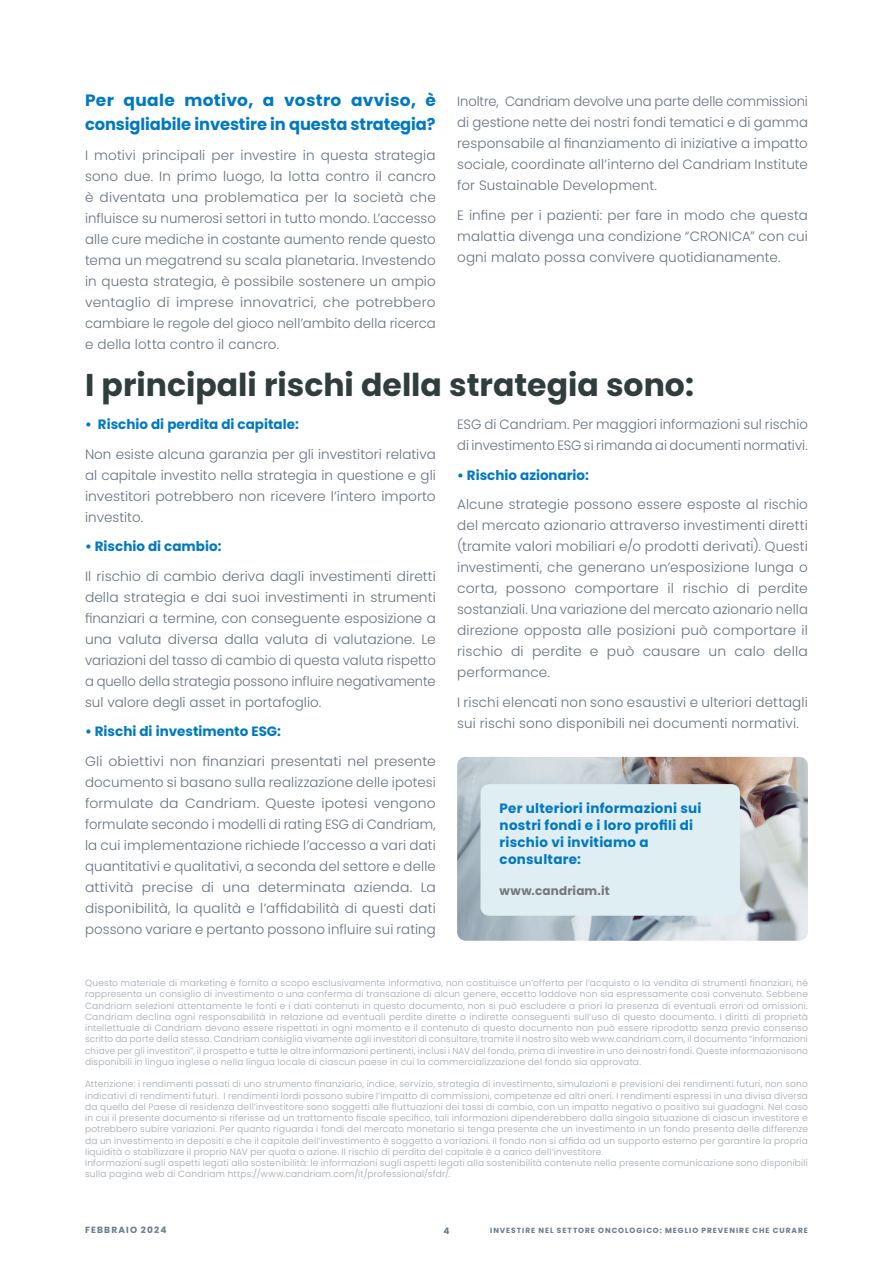
<style>
.page{position:relative;width:893px;height:1263px;background:#fff}
.page>*{position:absolute;margin:0;border:0;box-sizing:border-box;transform-origin:0 0}
.t1{font:700 31.5px "Poppins";color:#313c3d}
.t2{font:700 16.5px/24px "Poppins";letter-spacing:-.005em;color:#0079c2}
.t3{font:300 13.5px/21px "Poppins";letter-spacing:.01em;color:#65717f;text-align:justify}
.t4{font:700 13.5px "Poppins";color:#0079c2}
.t5{font:700 13.5px/17.2px "Poppins";letter-spacing:.02em;color:#0079c2}
.t6{font:700 12px "Poppins";letter-spacing:.015em;color:#76787b}
.t7{font:300 9px/11.2px "Poppins";letter-spacing:.025em;color:#9da5b0;text-align:justify}
.t8{font:700 9px "Poppins";letter-spacing:.13em;color:#6a7b8b}
.t9{font:700 7.5px "Poppins";letter-spacing:.13em;color:#6a7b8b}
</style>
<div class="page">
<img style="left:457px;top:757px;width:351px;height:184px">
<div style="left:480px;top:784px;width:260px;height:132px;background:#dfeef2;border-radius:9px"></div>
<h2 class="t2" style="left:85px;top:88px;width:352px">Per quale motivo, a vostro avviso, è consigliabile investire in questa strategia?</h2>
<p class="t3" style="left:85px;top:144px;width:352px">I motivi principali per investire in questa strategia sono due. In primo luogo, la lotta contro il cancro è diventata una problematica per la società che influisce su numerosi settori in tutto mondo. L’accesso alle cure mediche in costante aumento rende questo tema un megatrend su scala planetaria. Investendo in questa strategia, è possibile sostenere un ampio ventaglio di imprese innovatrici, che potrebbero cambiare le regole del gioco nell’ambito della ricerca e della lotta contro il cancro.</p>
<p class="t3" style="left:457px;top:91px;width:352px">Inoltre, Candriam devolve una parte delle commissioni di gestione nette dei nostri fondi tematici e di gamma responsabile al finanziamento di iniziative a impatto sociale, coordinate all’interno del Candriam Institute for Sustainable Development.</p>
<h3 class="t3" style="left:457px;top:204px;width:352px">E infine per i pazienti: per fare in modo che questa malattia divenga una condizione “CRONICA” con cui ogni malato possa convivere quotidianamente.</h3>
<h1 class="t1" style="left:85px;top:367px;width:610px">I principali rischi della strategia sono:</h1>
<h3 class="t4" style="left:85px;top:417px;width:215px">• Rischio di perdita di capitale:</h3>
<h3 class="t3" style="left:85px;top:443px;width:352px">Non esiste alcuna garanzia per gli investitori relativa al capitale investito nella strategia in questione e gli investitori potrebbero non ricevere l’intero importo investito.</h3>
<h3 class="t4" style="left:85px;top:539px;width:138px">• Rischio di cambio:</h3>
<p class="t3" style="left:85px;top:565px;width:352px">Il rischio di cambio deriva dagli investimenti diretti della strategia e dai suoi investimenti in strumenti finanziari a termine, con conseguente esposizione a una valuta diversa dalla valuta di valutazione. Le variazioni del tasso di cambio di questa valuta rispetto a quello della strategia possono influire negativamente sul valore degli asset in portafoglio.</p>
<h3 class="t4" style="left:85px;top:724px;width:198px">• Rischi di investimento ESG:</h3>
<p class="t3" style="left:85px;top:750px;width:352px">Gli obiettivi non finanziari presentati nel presente documento si basano sulla realizzazione delle ipotesi formulate da Candriam. Queste ipotesi vengono formulate secondo i modelli di rating ESG di Candriam, la cui implementazione richiede l’accesso a vari dati quantitativi e qualitativi, a seconda del settore e delle attività precise di una determinata azienda. La disponibilità, la qualità e l’affidabilità di questi dati possono variare e pertanto possono influire sui rating</p>
<h3 class="t3" style="left:457px;top:414px;width:352px">ESG di Candriam. Per maggiori informazioni sul rischio di investimento ESG si rimanda ai documenti normativi.</h3>
<h3 class="t4" style="left:457px;top:467px;width:133px">• Rischio azionario:</h3>
<p class="t3" style="left:457px;top:494px;width:352px">Alcune strategie possono essere esposte al rischio del mercato azionario attraverso investimenti diretti (tramite valori mobiliari e/o prodotti derivati). Questi investimenti, che generano un’esposizione lunga o corta, possono comportare il rischio di perdite sostanziali. Una variazione del mercato azionario nella direzione opposta alle posizioni può comportare il rischio di perdite e può causare un calo della performance.</p>
<h3 class="t3" style="left:457px;top:691px;width:352px">I rischi elencati non sono esaustivi e ulteriori dettagli sui rischi sono disponibili nei documenti normativi.</h3>
<h3 class="t5" style="left:500px;top:799px;width:203px">Per ulteriori informazioni sui nostri fondi e i loro profili di rischio vi invitiamo a consultare:</h3>
<h3 class="t6" style="left:500px;top:884px;width:112px">www.candriam.it</h3>
<p class="t7" style="left:85px;top:977px;width:724px">Questo materiale di marketing é fornito a scopo esclusivamente informativo, non costituisce un’offerta per l’acquisto o la vendita di strumenti finanziari, né rappresenta un consiglio di investimento o una conferma di transazione di alcun genere, eccetto laddove non sia espressamente così convenuto. Sebbene Candriam selezioni attentamente le fonti e i dati contenuti in questo documento, non si può escludere a priori la presenza di eventuali errori od omissioni.<br>Candriam declina ogni responsabilità in relazione ad eventuali perdite dirette o indirette conseguenti sull’uso di questo documento. I diritti di proprietà intellettuale di Candriam devono essere rispettati in ogni momento e il contenuto di questo documento non può essere riprodotto senza previo consenso scritto da parte della stessa. Candriam consiglia vivamente agli investitori di consultare, tramite il nostro sito web www.candriam.com, il documento “informazioni chiave per gli investitori”, il prospetto e tutte le altre informazioni pertinenti, inclusi i NAV del fondo, prima di investire in uno dei nostri fondi. Queste informazionisono disponibili in lingua inglese o nella lingua locale di ciascun paese in cui la commercializzazione del fondo sia approvata.</p>
<p class="t7" style="left:85px;top:1079px;width:724px;text-align:left">Attenzione: i rendimenti passati di uno strumento finanziario, indice, servizio, strategia di investimento, simulazioni e previsioni dei rendimenti futuri, non sono indicativi di rendimenti futuri. I rendimenti lordi possono subire l’impatto di commissioni, competenze ed altri oneri. I rendimenti espressi in una divisa diversa da quella del Paese di residenza dell’investitore sono soggetti alle fluttuazioni dei tassi di cambio, con un impatto negativo o positivo sui guadagni. Nel caso in cui il presente documento si riferisse ad un trattamento fiscale specifico, tali informazioni dipenderebbero dalla singola situazione di ciascun investitore e potrebbero subire variazioni. Per quanto riguarda i fondi del mercato monetario si tenga presente che un investimento in un fondo presenta delle differenze da un investimento in depositi e che il capitale dell’investimento è soggetto a variazioni. Il fondo non si affida ad un supporto esterno per garantire la propria liquidità o stabilizzare il proprio NAV per quota o azione. Il rischio di perdita del capitale è a carico dell’investitore.<br>Informazioni sugli aspetti legati alla sostenibilità: le informazioni sugli aspetti legati alla sostenibilità contenute nella presente comunicazione sono disponibili sulla pagina web di Candriam https://www.candriam.com/it/professional/sfdr/.</p>
<p class="t8" style="left:85px;top:1224px;width:83px">FEBBRAIO 2024</p>
<p class="t8" style="left:443px;top:1225px;width:8px">4</p>
<p class="t9" style="left:490px;top:1226px;width:319px">INVESTIRE NEL SETTORE ONCOLOGICO: MEGLIO PREVENIRE CHE CURARE</p>
</div>
